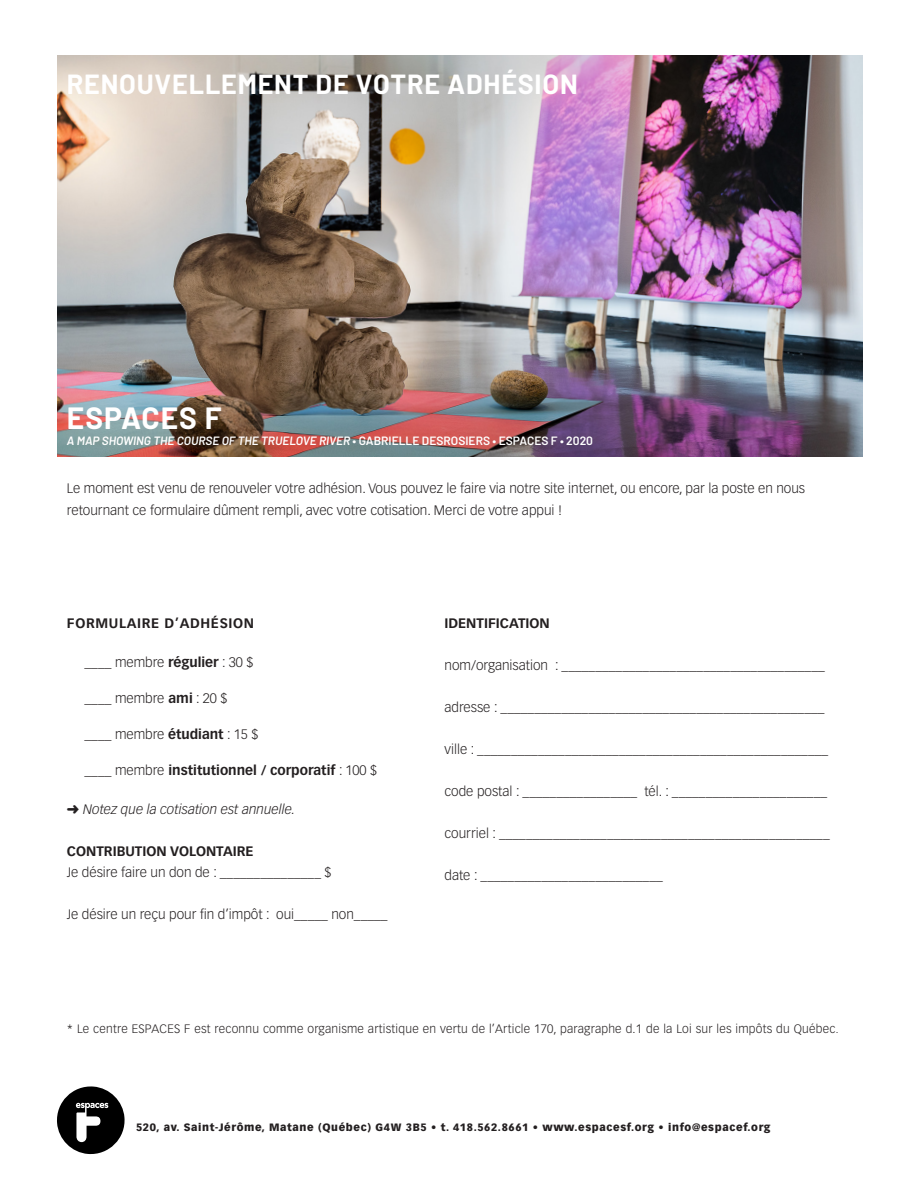
<style>
.page{position:relative;width:918px;height:1188px;background:#fff}
.page>*{position:absolute;margin:0;border:0;box-sizing:border-box;transform-origin:0 0}
.t1{font:700 30px "Barlow";letter-spacing:.03em;color:#fff}
.t2{font:700 27px "Barlow";letter-spacing:.03em;color:#fff}
.t3{font:300 13.5px "Vectora LT Std";color:#231f20}
.t4{font:700 13.5px "Vectora LT Std";color:#231f20}
.t5{font:italic 300 13.5px "Vectora LT Std";color:#231f20}
.t6{font:700 13.5px "Vectora LT Std";letter-spacing:.05em;color:#231f20}
.t7{font:300 12px "Vectora LT Std";letter-spacing:.02em;color:#231f20}
.t8{font:italic 600 12px "Barlow";color:#fff}
.t9{font:900 10.5px "Vectora LT Std";letter-spacing:.06em;color:#231f20}
.s1{font-style:normal}
.s2{font-weight:700}
.s3{font-weight:300}
.s4{font-size:10.5px}
</style>
<div class="page">
<img style="left:57px;top:55px;width:805px;height:401px">
<svg style="left:57px;top:1086px;width:68px;height:69px"></svg>
<p class="t2" style="left:67px;top:67px;width:512px">RENOUVELLEMENT DE VOTRE ADHÉSION</p>
<p class="t1" style="left:67px;top:400px;width:156px">ESPACES F</p>
<p class="t8" style="left:67px;top:433px;width:528px">A MAP SHOWING THE COURSE OF THE TRUELOVE RIVER <span class="s1">• GABRIELLE DESROSIERS • ESPACES F • 2020</span></p>
<p class="t3" style="left:67px;top:480px;width:740px">Le moment est venu de renouveler votre adhésion. Vous pouvez le faire via notre site internet, ou encore, par la poste en nous</p>
<p class="t3" style="left:67px;top:502px;width:497px">retournant ce formulaire dûment rempli, avec votre cotisation. Merci de votre appui !</p>
<p class="t6" style="left:67px;top:615px;width:189px">FORMULAIRE D’ADHÉSION</p>
<p class="t3" style="left:85px;top:655px;width:170px">____ membre <span class="s2">régulier</span> : 30 $</p>
<p class="t3" style="left:85px;top:691px;width:144px">____ membre <span class="s2">ami</span> : 20 $</p>
<p class="t3" style="left:85px;top:727px;width:175px">____ membre <span class="s2">étudiant</span> : 15 $</p>
<p class="t4" style="left:85px;top:762px;width:294px"><span class="s3">____ membre</span> institutionnel / corporatif <span class="s3">: 100 $</span></p>
<p class="t5" style="left:67px;top:802px;width:230px">➜ Notez que la cotisation est annuelle.</p>
<p class="t4" style="left:67px;top:843px;width:188px">CONTRIBUTION VOLONTAIRE</p>
<p class="t3" style="left:67px;top:865px;width:266px">Je désire faire un don de : _______________ $</p>
<p class="t3" style="left:67px;top:907px;width:322px">Je désire un reçu pour fin d’impôt : oui_____ non_____</p>
<p class="t4" style="left:445px;top:615px;width:107px">IDENTIFICATION</p>
<p class="t3" style="left:445px;top:657px;width:382px">nom/organisation : _______________________________________</p>
<p class="t3" style="left:445px;top:699px;width:382px">adresse : ________________________________________________</p>
<p class="t3" style="left:445px;top:741px;width:385px">ville : ____________________________________________________</p>
<p class="t3" style="left:445px;top:783px;width:384px">code postal : _________________ tél. : _______________________</p>
<p class="t3" style="left:445px;top:825px;width:387px">courriel : _________________________________________________</p>
<p class="t3" style="left:445px;top:867px;width:220px">date : ___________________________</p>
<p class="t7" style="left:67px;top:1022px;width:773px">* Le centre ESPACES F est reconnu comme organisme artistique en vertu de l’Article 170, paragraphe d.1 de la Loi sur les impôts du Québec<span class="s4">.</span></p>
<p class="t9" style="left:136px;top:1121px;width:636px">520, av. Saint-Jérôme, Matane (Québec) G4W 3B5 • t. 418.562.8661 • www.espacesf.org • info@espacef.org</p>
</div>
